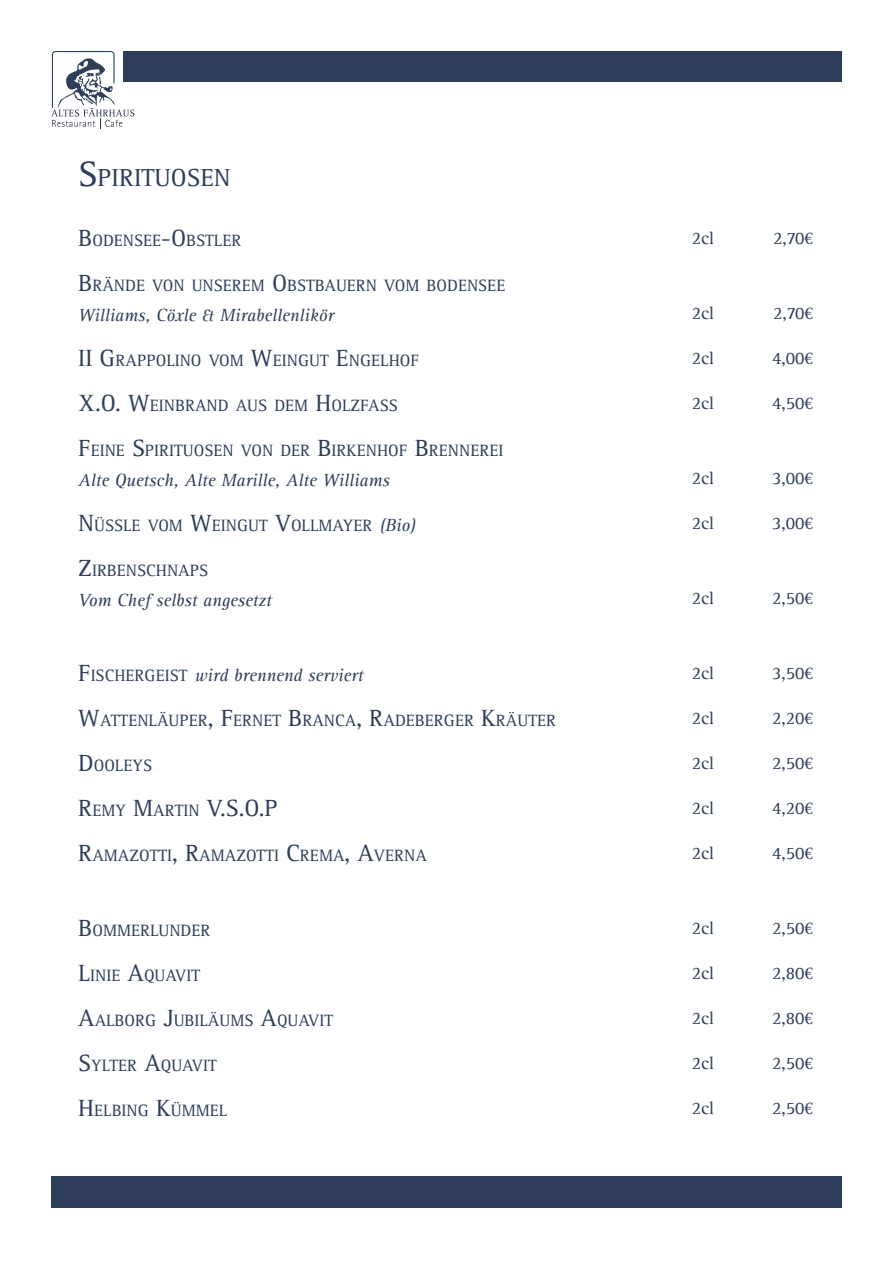
<style>
.page{position:relative;width:893px;height:1263px;background:#fff}
.page>*{position:absolute;margin:0;border:0;box-sizing:border-box;transform-origin:0 0}
.t1{font:25.2px "Rotis Serif";color:#2e3d59}
.t2{font:24px "Rotis Serif";color:#2e3d59}
.t3{font:18px "Rotis Serif";color:#2e3d59}
.t4{font:italic 18px "Rotis Serif";color:#2e3d59}
.t5{font:16.8px "Rotis Serif";color:#2e3d59}
.s1{font-size:36px}
.s2{font-size:24px}
.s3{font-family:"Minion Pro"}
.s4{font-style:italic;font-size:18px}
.s5{font-style:normal;font-size:24px}
.s6{font-style:normal;font-size:16.8px}
.s7{font-size:16.8px}
</style>
<div class="page">
<div style="left:51px;top:1176px;width:791px;height:31px;background:#2e3d59"></div>
<div style="left:124px;top:51px;width:718px;height:30px;background:#2e3d59"></div>
<svg style="left:51px;top:51px;width:83px;height:78px"></svg>
<h1 class="t1" style="left:78px;top:163px;width:154px"><span class="s1">S</span>PIRITUOSEN</h1>
<p class="t5" style="left:78px;top:231px;width:165px"><span class="s2">B</span>ODENSEE<span class="s2">-O</span>BSTLER</p>
<p class="t3" style="left:692px;top:227px;width:24px">2cl</p>
<p class="t3" style="left:773px;top:228px;width:41px">2,70<span class="s3">€</span></p>
<p class="t5" style="left:78px;top:276px;width:429px"><span class="s2">B</span>RÄNDE VON UNSEREM <span class="s2">O</span> BSTBAUERN VOM BODENSEE</p>
<p class="t4" style="left:78px;top:305px;width:257px">Williams, Cöxle &amp; Mirabellenlikör</p>
<p class="t3" style="left:692px;top:302px;width:24px">2cl</p>
<p class="t3" style="left:773px;top:303px;width:41px">2,70<span class="s3">€</span></p>
<p class="t5" style="left:78px;top:351px;width:343px"><span class="s2">II G</span>RAPPOLINO VOM <span class="s2">W</span>EINGUT <span class="s2">E</span>NGELHOF</p>
<p class="t3" style="left:692px;top:347px;width:24px">2cl</p>
<p class="t3" style="left:772px;top:348px;width:43px">4,00<span class="s3">€</span></p>
<p class="t5" style="left:78px;top:396px;width:321px"><span class="s2">X.O. W</span>EINBRAND AUS DEM <span class="s2">H</span>OLZFASS</p>
<p class="t3" style="left:692px;top:392px;width:24px">2cl</p>
<p class="t3" style="left:772px;top:393px;width:43px">4,50<span class="s3">€</span></p>
<p class="t5" style="left:78px;top:441px;width:427px"><span class="s2">F</span>EINE <span class="s2">S</span>PIRITUOSEN VON DER <span class="s2">B</span>IRKENHOF <span class="s2">B</span>RENNEREI</p>
<p class="t4" style="left:78px;top:470px;width:313px">Alte Quetsch, Alte Marille, Alte Williams</p>
<p class="t3" style="left:692px;top:467px;width:24px">2cl</p>
<p class="t3" style="left:772px;top:468px;width:43px">3,00<span class="s3">€</span></p>
<p class="t5" style="left:78px;top:516px;width:339px"><span class="s2">N</span>ÜSSLE VOM <span class="s2">W</span>EINGUT <span class="s2">V</span>OLLMAYER <span class="s4">(Bio)</span></p>
<p class="t3" style="left:692px;top:512px;width:24px">2cl</p>
<p class="t3" style="left:772px;top:513px;width:43px">3,00<span class="s3">€</span></p>
<p class="t5" style="left:78px;top:561px;width:131px"><span class="s2">Z</span>IRBENSCHNAPS</p>
<p class="t4" style="left:78px;top:590px;width:195px">Vom Chef selbst angesetzt</p>
<p class="t3" style="left:692px;top:587px;width:24px">2cl</p>
<p class="t3" style="left:772px;top:588px;width:43px">2,50<span class="s3">€</span></p>
<p class="t4" style="left:78px;top:665px;width:287px"><span class="s5">F</span><span class="s6">ISCHERGEIST</span> wird brennend serviert</p>
<p class="t3" style="left:692px;top:662px;width:24px">2cl</p>
<p class="t3" style="left:772px;top:663px;width:43px">3,50<span class="s3">€</span></p>
<p class="t5" style="left:78px;top:711px;width:479px"><span class="s2">W</span>ATTENLÄUPER<span class="s2">, F</span>ERNET <span class="s2">B</span>RANCA<span class="s2">, R</span>ADEBERGER <span class="s2">K</span>RÄUTER</p>
<p class="t3" style="left:692px;top:707px;width:24px">2cl</p>
<p class="t3" style="left:772px;top:708px;width:43px">2,20<span class="s3">€</span></p>
<p class="t5" style="left:78px;top:756px;width:75px"><span class="s2">D</span>OOLEYS</p>
<p class="t3" style="left:692px;top:752px;width:24px">2cl</p>
<p class="t3" style="left:772px;top:753px;width:43px">2,50<span class="s3">€</span></p>
<h2 class="t2" style="left:78px;top:794px;width:200px">R<span class="s7">EMY</span> M<span class="s7">ARTIN</span> V.S.O.P</h2>
<p class="t3" style="left:692px;top:797px;width:24px">2cl</p>
<p class="t3" style="left:772px;top:798px;width:43px">4,20<span class="s3">€</span></p>
<p class="t5" style="left:78px;top:846px;width:27px"><span class="s2">R</span>AMAZ</p>
<p class="t5" style="left:139px;top:846px;width:73px">OTTI<span class="s2">, R</span>AMAZ</p>
<p class="t5" style="left:246px;top:846px;width:183px">OTTI <span class="s2">C</span>REMA<span class="s2">, A</span>VERNA</p>
<p class="t3" style="left:692px;top:842px;width:24px">2cl</p>
<p class="t3" style="left:772px;top:843px;width:43px">4,50<span class="s3">€</span></p>
<p class="t5" style="left:78px;top:921px;width:134px"><span class="s2">B</span>OMMERLUNDER</p>
<p class="t3" style="left:692px;top:917px;width:24px">2cl</p>
<p class="t3" style="left:772px;top:918px;width:43px">2,50<span class="s3">€</span></p>
<p class="t5" style="left:78px;top:966px;width:123px"><span class="s2">L</span>INIE <span class="s2">A</span>QUAVIT</p>
<p class="t3" style="left:692px;top:962px;width:24px">2cl</p>
<p class="t3" style="left:772px;top:963px;width:43px">2,80<span class="s3">€</span></p>
<p class="t5" style="left:78px;top:1011px;width:256px"><span class="s2">A</span>ALBORG <span class="s2">J</span>UBILÄUMS <span class="s2">A</span>QUAVIT</p>
<p class="t3" style="left:692px;top:1007px;width:24px">2cl</p>
<p class="t3" style="left:772px;top:1008px;width:43px">2,80<span class="s3">€</span></p>
<p class="t5" style="left:78px;top:1056px;width:140px"><span class="s2">S</span> YLTER <span class="s2">A</span>QUAVIT</p>
<p class="t3" style="left:692px;top:1052px;width:24px">2cl</p>
<p class="t3" style="left:772px;top:1053px;width:43px">2,50<span class="s3">€</span></p>
<p class="t5" style="left:78px;top:1101px;width:151px"><span class="s2">H</span>ELBING <span class="s2">K</span>ÜMMEL</p>
<p class="t3" style="left:692px;top:1097px;width:24px">2cl</p>
<p class="t3" style="left:772px;top:1098px;width:43px">2,50<span class="s3">€</span></p>
</div>
